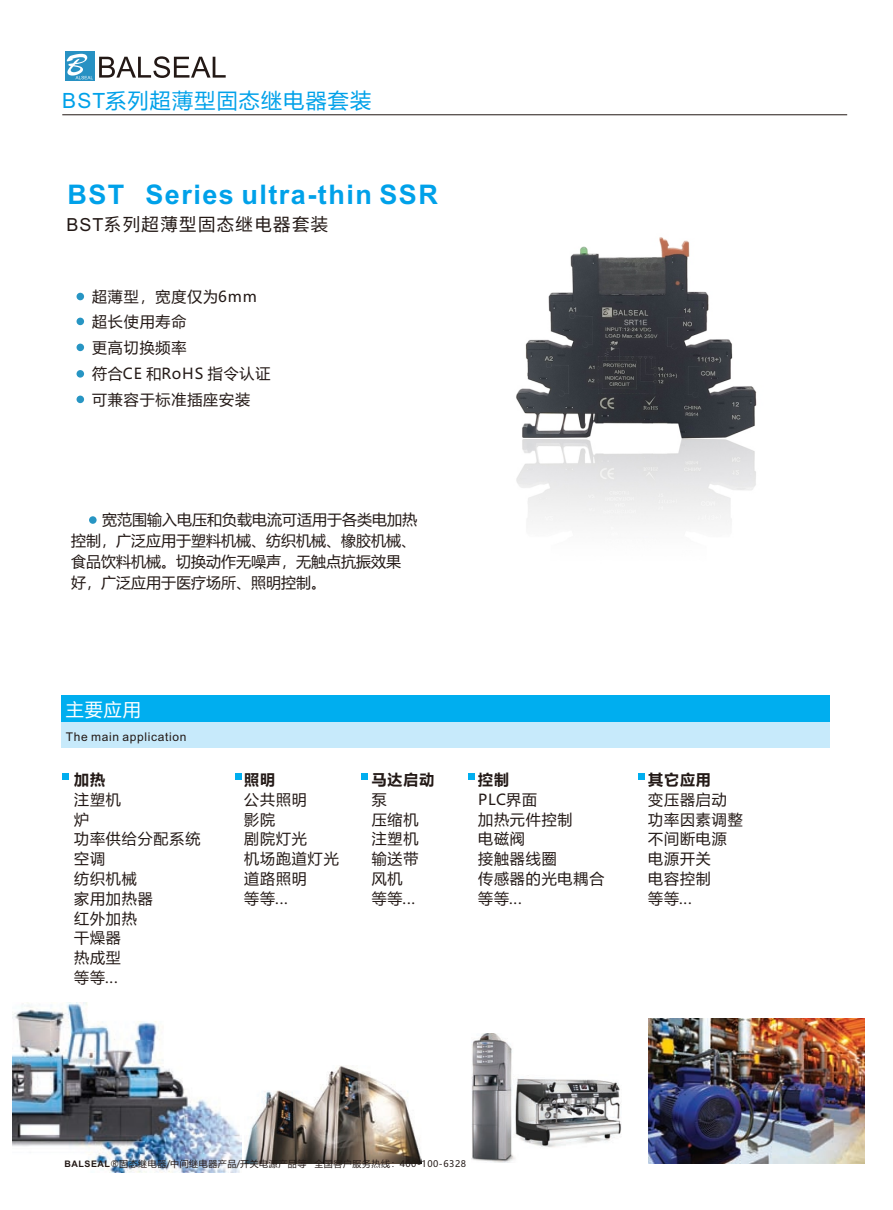
<style>
.page{position:relative;width:893px;height:1210px;background:#fff}
.page>*{position:absolute;margin:0;border:0;box-sizing:border-box;transform-origin:0 0}
.t1{font:700 27px "Arial";letter-spacing:.055em;color:#00a1e9}
.t2{font:21px "Microsoft Ya Hei";letter-spacing:.06em;color:#00a1e9}
.t3{font:18px "Source Han Sans CN";letter-spacing:.045em;color:#231916}
.t4{font:18px "Microsoft Ya Hei";color:#fff}
.t5{font:15px/19.8px "Microsoft Ya Hei";letter-spacing:.06em;color:#231916}
.t6{font:15px/21px "Microsoft Ya Hei";color:#231916}
.t7{font:700 15px "Microsoft Ya Hei";letter-spacing:.06em;color:#231916}
.t8{font:12px "Arial";letter-spacing:.055em;color:#231916}
.t9{font:9px "Microsoft Ya Hei";letter-spacing:.06em;color:#231916}
.s1{font-family:"Arial"}
.s2{font-family:"Arial";font-weight:700}
</style>
<div class="page">
<div style="left:65px;top:51px;width:30px;height:30px;background:#2791c3"></div>
<svg style="left:67px;top:54px;width:26px;height:25px"></svg>
<svg style="left:99px;top:56px;width:127px;height:22px"></svg>
<hr style="left:62px;top:114px;width:785px;height:1px;background:#231916">
<div style="left:77px;top:293px;width:7px;height:7px;background:#2795c3;border-radius:50%"></div>
<div style="left:77px;top:318px;width:7px;height:7px;background:#2795c3;border-radius:50%"></div>
<div style="left:77px;top:344px;width:7px;height:7px;background:#2795c3;border-radius:50%"></div>
<div style="left:77px;top:370px;width:7px;height:8px;background:#2795c3;border-radius:50%"></div>
<div style="left:77px;top:395px;width:7px;height:8px;background:#2795c3;border-radius:50%"></div>
<div style="left:61px;top:721px;width:768px;height:27px;background:#c7eafb"></div>
<div style="left:61px;top:696px;width:768px;height:26px;background:#00aeef"></div>
<img style="left:244px;top:1066px;width:177px;height:97px">
<img style="left:13px;top:1002px;width:229px;height:170px">
<img style="left:472px;top:1033px;width:149px;height:129px">
<img style="left:648px;top:1019px;width:217px;height:144px">
<svg style="left:63px;top:773px;width:6px;height:6px"></svg>
<div style="left:235px;top:773px;width:7px;height:6px;background:#00aeef"></div>
<div style="left:361px;top:773px;width:7px;height:6px;background:#00aeef"></div>
<div style="left:468px;top:773px;width:7px;height:6px;background:#00aeef"></div>
<div style="left:638px;top:773px;width:7px;height:6px;background:#00aeef"></div>
<div style="left:89px;top:516px;width:8px;height:8px;background:#2795c3;border-radius:50%"></div>
<img style="left:516px;top:237px;width:241px;height:287px">
<h2 class="t2" style="left:62px;top:91px;width:310px"><span class="s1">BST</span>系列超薄型固态继电器套装</h2>
<h1 class="t1" style="left:67px;top:184px;width:372px">BST Series ultra-thin SSR</h1>
<p class="t3" style="left:67px;top:215px;width:263px"><span class="s1">BST</span>系列超薄型固态继电器套装</p>
<p class="t5" style="left:92px;top:284px;width:180px;line-height:25.8px">超薄型，宽度仅为6mm超长使用寿命<br>更高切换频率<br>符合CE 和RoHS 指令认证可兼容于标准插座安装</p>
<p class="t6" style="left:71px;top:510px;width:348px;text-indent:31px">宽范围输入电压和负载电流可适用于各类电加热控制，广泛应用于塑料机械、纺织机械、橡胶机械、食品饮料机械。切换动作无噪声，无触点抗振效果好，广泛应用于医疗场所、照明控制。</p>
<p class="t4" style="left:66px;top:701px;width:77px">主要应用</p>
<p class="t8" style="left:66px;top:732px;width:122px">The main application</p>
<p class="t7" style="left:74px;top:773px;width:32px">加热</p>
<p class="t5" style="left:74px;top:790px;width:128px">注塑机<br>炉<br>功率供给分配系统空调<br>纺织机械<br>家用加热器<br>红外加热<br>干燥器<br>热成型<br>等等...</p>
<p class="t7" style="left:244px;top:773px;width:32px">照明</p>
<p class="t5" style="left:244px;top:790px;width:96px">公共照明<br>影院<br>剧院灯光<br>机场跑道灯光道路照明<br>等等...</p>
<p class="t7" style="left:372px;top:773px;width:64px">马达启动</p>
<p class="t5" style="left:372px;top:790px;width:48px">泵<br>压缩机注塑机输送带风机等等...</p>
<p class="t7" style="left:478px;top:773px;width:32px">控制</p>
<p class="t5" style="left:478px;top:790px;width:128px">PLC界面<br>加热元件控制<br>电磁阀<br>接触器线圈<br>传感器的光电耦合等等...</p>
<p class="t7" style="left:648px;top:773px;width:64px">其它应用</p>
<p class="t5" style="left:648px;top:790px;width:96px">变压器启动功率因素调整不间断电源电源开关<br>电容控制<br>等等...</p>
<p class="t9" style="left:65px;top:1159px;width:403px"><span class="s2">BALSEAL</span>®固态继电器/中间继电器产品/开关电源产品等 全国客户服务热线：400-100-6328</p>
</div>
